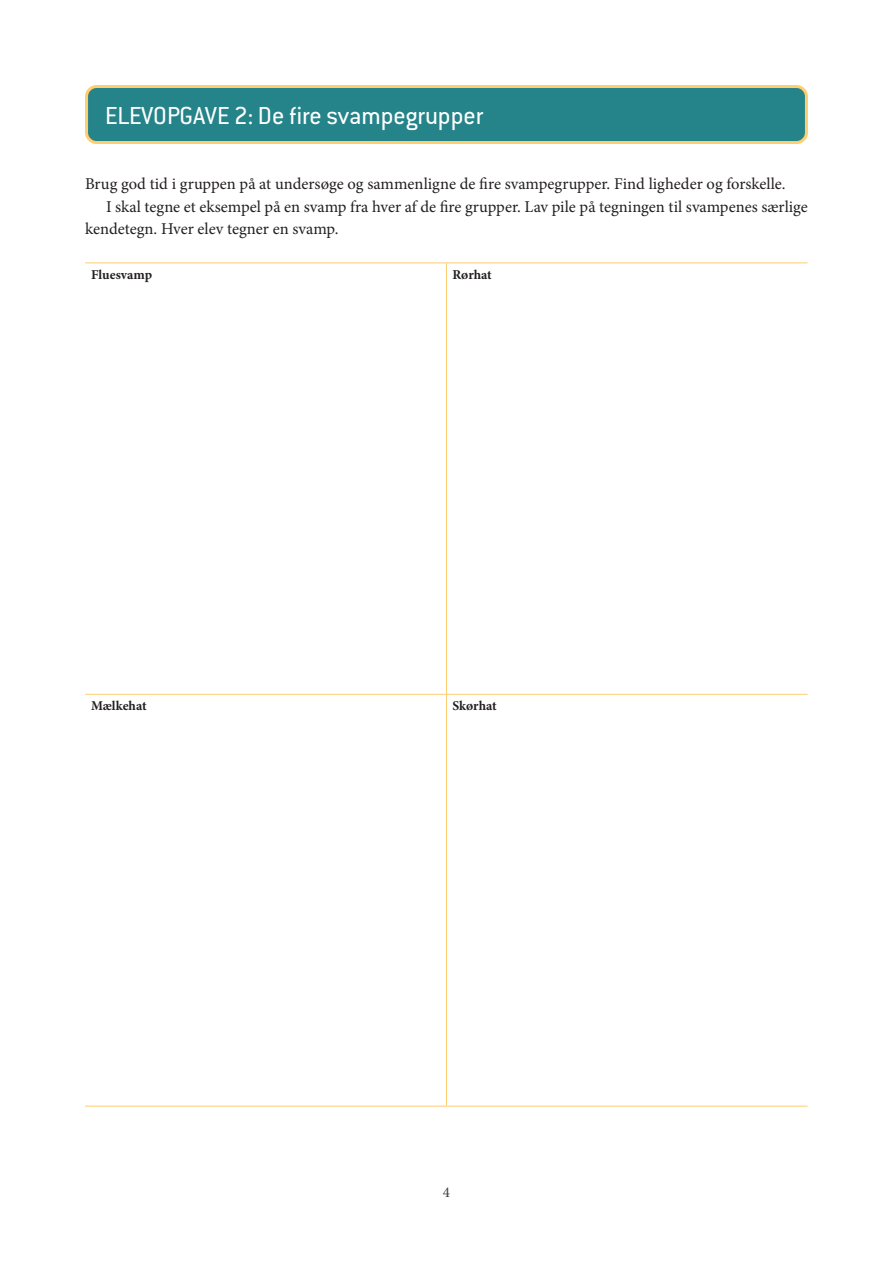
<style>
.page{position:relative;width:893px;height:1263px;background:#fff}
.page>*{position:absolute;margin:0;border:0;box-sizing:border-box;transform-origin:0 0}
.t1{font:27px "Conduit ITC Pro";color:#fff}
.t2{font:16.5px "Minion Pro";color:#231f20}
.t3{font:15px "Minion Pro";color:#3e3e3f}
.t4{font:700 13.5px "Minion Pro";color:#231f20}
</style>
<div class="page">
<div style="left:87px;top:87px;width:719px;height:56px;background:#258489;border-radius:10px"></div>
<div style="left:85px;top:85px;width:723px;height:59px;border:3px solid #fece70;border-radius:10px"></div>
<hr style="left:85px;top:263px;width:361px;height:1px;background:#fece70">
<hr style="left:446px;top:263px;width:361px;height:1px;background:#fece70">
<hr style="left:446px;top:263px;width:1px;height:431px;background:#fece70">
<hr style="left:85px;top:694px;width:361px;height:1px;background:#fece70">
<hr style="left:446px;top:694px;width:361px;height:1px;background:#fece70">
<hr style="left:446px;top:695px;width:1px;height:411px;background:#fece70">
<hr style="left:85px;top:1106px;width:361px;height:1px;background:#fece70">
<hr style="left:446px;top:1106px;width:361px;height:1px;background:#fece70">
<h1 class="t1" style="left:105px;top:101px;width:380px">ELEVOPGAVE 2: De fire svampegrupper</h1>
<p class="t2" style="left:85px;top:173px;width:702px">Brug god tid i gruppen på at undersøge og sammenligne de fire svampegrupper. Find ligheder og forskelle.</p>
<p class="t2" style="left:106px;top:195px;width:703px">I skal tegne et eksempel på en svamp fra hver af de fire grupper. Lav pile på tegningen til svampenes særlige</p>
<p class="t2" style="left:85px;top:218px;width:255px">kendetegn. Hver elev tegner en svamp.</p>
<p class="t4" style="left:91px;top:265px;width:63px">Fluesvamp</p>
<p class="t4" style="left:452px;top:265px;width:41px">Rørhat</p>
<p class="t4" style="left:91px;top:696px;width:57px">Mælkehat</p>
<p class="t4" style="left:452px;top:696px;width:46px">Skørhat</p>
<p class="t3" style="left:443px;top:1182px;width:9px">4</p>
</div>
